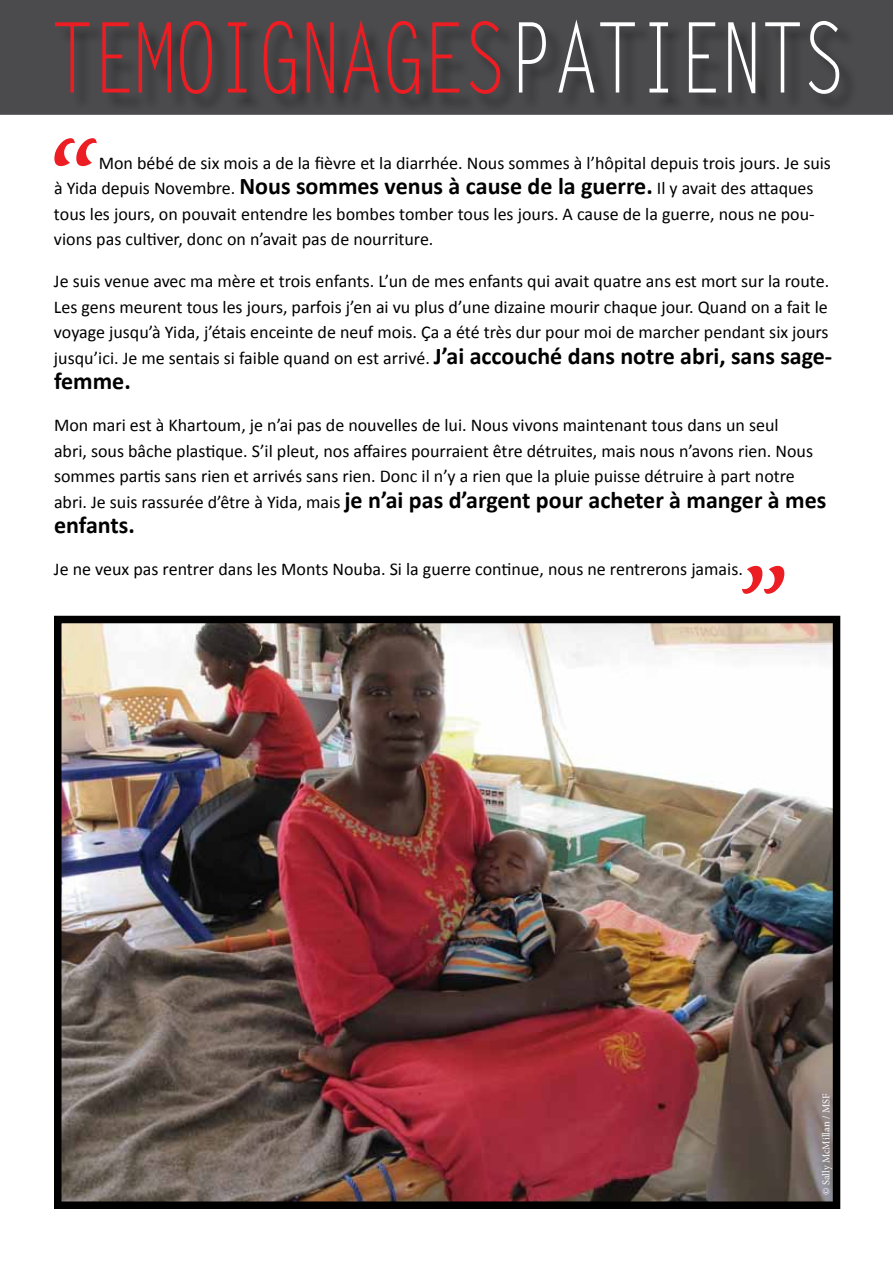
<style>
.page{position:relative;width:893px;height:1263px;background:#fff}
.page>*{position:absolute;margin:0;border:0;box-sizing:border-box;transform-origin:0 0}
.t1{font:97.5px "Letter Gothic Std";letter-spacing:-.05em;color:#ed1d24;scale:.77 1}
.t2{font:italic 97.5px "Lucida Handwriting";color:#ed1d24}
.t3{font:700 24px/25.5px "Calibri";color:#000}
.t4{font:18px/25.5px "Calibri";color:#000}
.t5{font:10.5px "Minion Pro";color:#fff}
.s1{color:#fff}
.s2{font-weight:700;font-size:24px}
.s3{font-weight:400;font-size:18px}
</style>
<div class="page">
<div style="left:0;top:0;width:893px;height:115px;background:#4b4b4d"></div>
<img style="left:57px;top:23px;width:801px;height:89px">
<img style="left:54px;top:616px;width:786px;height:593px">
<h1 class="t1" style="left:50px;top:2px;width:1036px">TEMOIGNAGES<span class="s1">PATIENTS</span></h1>
<h1 class="t2" style="left:40px;top:128px;width:51px">“</h1>
<p class="t4" style="left:54px;top:149px;width:778px;text-indent:45px">Mon bébé de six mois a de la fièvre et la diarrhée. Nous sommes à l’hôpital depuis trois jours. Je suis à Yida depuis Novembre. <span class="s2">Nous sommes venus à cause de la guerre.</span> Il y avait des attaques tous les jours, on pouvait entendre les bombes tomber tous les jours. A cause de la guerre, nous ne pou&shy;vions pas cultiver, donc on n’avait pas de nourriture.</p>
<p class="t4" style="left:54px;top:268px;width:780px">Je suis venue avec ma mère et trois enfants. L’un de mes enfants qui avait quatre ans est mort sur la route.<br>Les gens meurent tous les jours, parfois j’en ai vu plus d’une dizaine mourir chaque jour. Quand on a fait le voyage jusqu’à Yida, j’étais enceinte de neuf mois. Ça a été très dur pour moi de marcher pendant six jours jusqu’ici. Je me sentais si faible quand on est arrivé. <span class="s2">J’ai accouché dans notre abri, sans sage-</span></p>
<h2 class="t3" style="left:54px;top:367px;width:78px">femme.</h2>
<p class="t4" style="left:54px;top:412px;width:761px">Mon mari est à Khartoum, je n’ai pas de nouvelles de lui. Nous vivons maintenant tous dans un seul abri, sous bâche plastique. S’il pleut, nos affaires pourraient être détruites, mais nous n’avons rien. Nous sommes partis sans rien et arrivés sans rien. Donc il n’y a rien que la pluie puisse détruire à part notre</p>
<h2 class="t3" style="left:54px;top:486px;width:774px"><span class="s3">abri. Je suis rassurée d’être à Yida, mais</span> je n’ai pas d’argent pour acheter à manger à mes enfants.</h2>
<p class="t4" style="left:54px;top:556px;width:690px">Je ne veux pas rentrer dans les Monts Nouba. Si la guerre continue, nous ne rentrerons jamais.</p>
<h1 class="t2" style="left:733px;top:485px;width:57px">„</h1>
<p class="t5" style="left:819px;top:1195px;width:103px;rotate:-90deg">© Sally McMillan / MSF</p>
</div>
